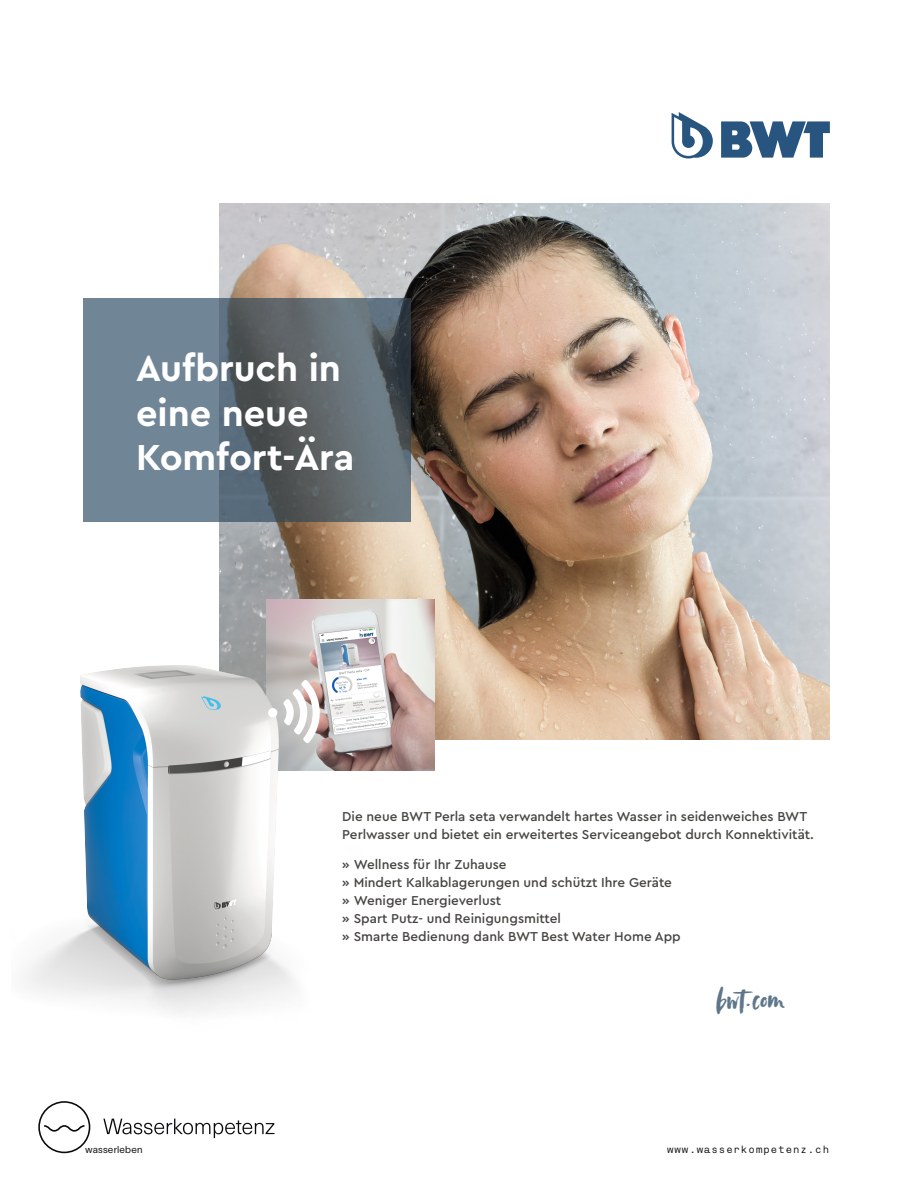
<style>
.page{position:relative;width:915px;height:1183px;background:#fff}
.page>*{position:absolute;margin:0;border:0;box-sizing:border-box;transform-origin:0 0}
.t1{font:700 37.8px/44.5px "Cera PRO";letter-spacing:-.005em;color:#fff}
.t2{font:33px "Avallon";color:#5e768a}
.t3{font:500 13.5px/18px "Cera PRO";color:#464441}
.LINK_NB_RIGHT{font:10.5px "NB Akademie Mono";letter-spacing:-.04em;color:#1a1716}
.t4{font:9.75px "Lausanne 300";letter-spacing:.02em;color:#1a1716}
.t5{font:9px "OCRK Light Square";letter-spacing:.05em;color:#1a1716}
</style>
<div class="page">
<svg style="left:38px;top:1101px;width:52px;height:51px"></svg>
<svg style="left:103px;top:1118px;width:171px;height:19px"></svg>
<img style="left:219px;top:204px;width:610px;height:535px">
<img style="left:267px;top:599px;width:167px;height:171px">
<svg style="left:83px;top:298px;width:327px;height:223px;background:#63727d"></svg>
<img style="left:24px;top:645px;width:338px;height:368px">
<svg style="left:283px;top:679px;width:37px;height:64px"></svg>
<div style="left:268px;top:707px;width:9px;height:10px;background:#fff;border-radius:50%"></div>
<svg style="left:721px;top:121px;width:108px;height:36px"></svg>
<svg style="left:671px;top:112px;width:41px;height:46px"></svg>
<h1 class="t1" style="left:136px;top:344px;width:220px">Aufbruch in eine neue<br>Komfort-Ära</h1>
<p class="t3" style="left:342px;top:807px;width:473px">Die neue BWT Perla seta verwandelt hartes Wasser in seidenweiches BWT<br>Perlwasser und bietet ein erweitertes Serviceangebot durch Konnektivität.</p>
<p class="t3" style="left:342px;top:854px;width:340px">» Wellness für Ihr Zuhause<br>» Mindert Kalkablagerungen und schützt Ihre Geräte » Weniger Energieverlust<br>» Spart Putz- und Reinigungsmittel<br>» Smarte Bedienung dank BWT Best Water Home App</p>
<h2 class="t2" style="left:716px;top:977px;width:69px">bwt.com</h2>
<p class="t4" style="left:85px;top:1143px;width:59px">wasserleben</p>
<p class="LINK_NB_RIGHT" style="left:666px;top:1142px;width:165px">www.wasserkompetenz.ch</p>
<p class="t5" style="left:681px;top:1141px;width:150px">www.wasserkompetenz.ch</p>
</div>
